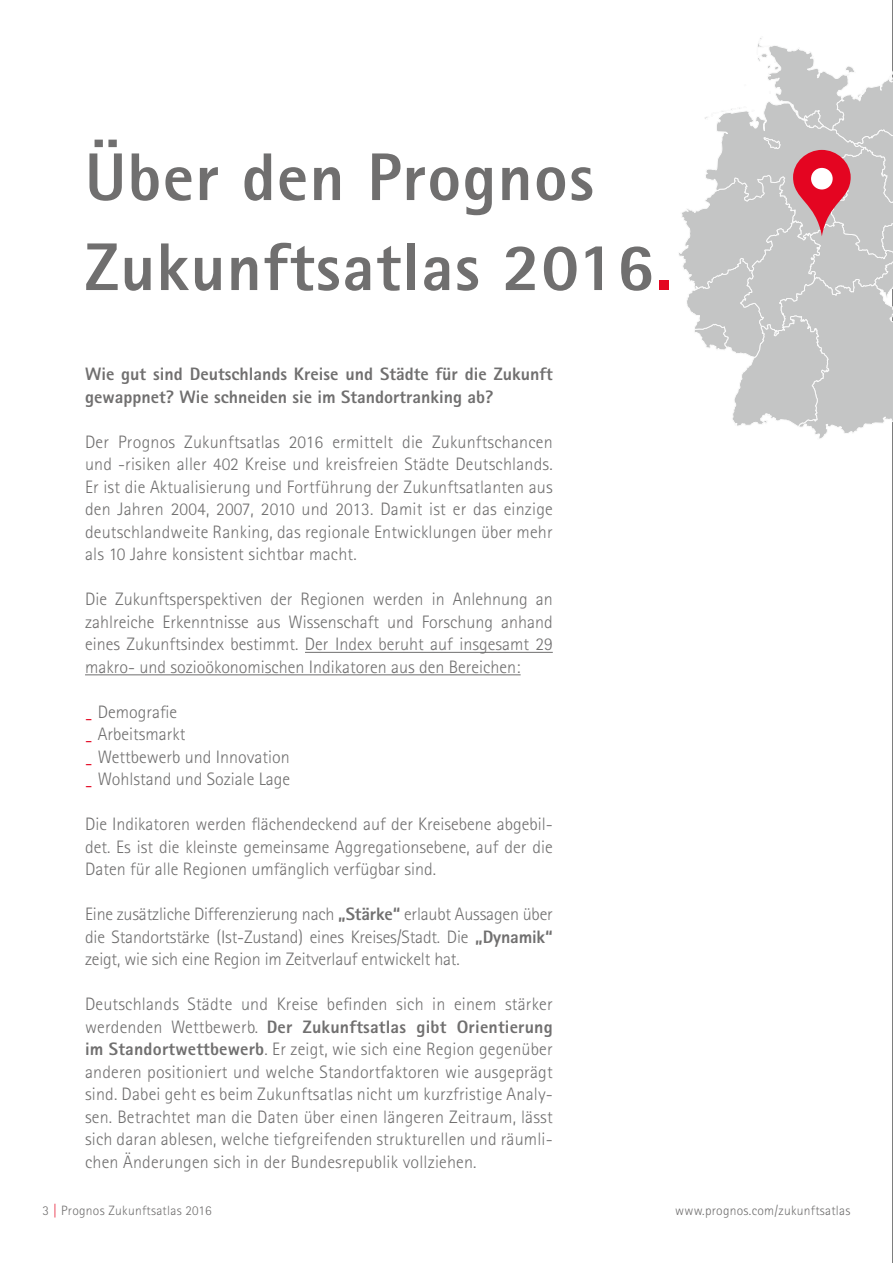
<style>
.page{position:relative;width:893px;height:1263px;background:#fff}
.page>*{position:absolute;margin:0;border:0;box-sizing:border-box;transform-origin:0 0}
.t1{font:800 67.5px/90px "Rotis Sans Serif Std";letter-spacing:.02em;color:#706f6f}
.t2{font:300 18px/22.5px "Rotis Sans Serif Std";color:#706f6f;text-align:justify}
.t3{font:800 18px/22.5px "Rotis Sans Serif Std";color:#706f6f}
.t4{font:300 13.5px "Rotis Sans Serif Std";letter-spacing:.02em;color:#706f6f}
.s1{color:#e40521}
.s2{font-family:"Rotis Serif Pro";font-weight:400;color:#e40521}
.s3{font-weight:800}
</style>
<div class="page">
<hr style="left:892px;top:0;width:1px;height:1263px;background:#000">
<hr style="left:305px;top:652px;width:248px;height:1px;background:#706f6f">
<hr style="left:85px;top:674px;width:436px;height:1px;background:#706f6f">
<svg style="left:679px;top:36px;width:214px;height:403px"></svg>
<h1 class="t1" style="left:85px;top:131px;width:588px">Über den Prognos<br>Zukunftsatlas 2016<span class="s1">.</span></h1>
<p class="t3" style="left:85px;top:362px;width:469px">Wie gut sind Deutschlands Kreise und Städte für die Zukunft gewappnet? Wie schneiden sie im Standortranking ab?</p>
<p class="t2" style="left:85px;top:430px;width:469px">Der Prognos Zukunftsatlas 2016 ermittelt die Zukunftschancen und -risiken aller 402 Kreise und kreisfreien Städte Deutschlands.<br>Er ist die Aktualisierung und Fortführung der Zukunftsatlanten aus den Jahren 2004, 2007, 2010 und 2013. Damit ist er das einzige deutschlandweite Ranking, das regionale Entwicklungen über mehr als 10 Jahre konsistent sichtbar macht.</p>
<p class="t2" style="left:85px;top:588px;width:469px">Die Zukunftsperspektiven der Regionen werden in Anlehnung an zahlreiche Erkenntnisse aus Wissenschaft und Forschung anhand eines Zukunftsindex bestimmt. Der Index beruht auf insgesamt 29 makro- und sozioökonomischen Indikatoren aus den Bereichen:</p>
<p class="t2" style="left:85px;top:700px;width:94px"><span class="s2">-</span> Demografie</p>
<p class="t2" style="left:85px;top:723px;width:102px"><span class="s2">-</span> Arbeitsmarkt</p>
<p class="t2" style="left:85px;top:745px;width:206px"><span class="s2">-</span> Wettbewerb und Innovation</p>
<p class="t2" style="left:85px;top:768px;width:206px"><span class="s2">-</span> Wohlstand und Soziale Lage</p>
<p class="t2" style="left:85px;top:813px;width:469px">Die Indikatoren werden flächendeckend auf der Kreisebene abgebil&shy;det. Es ist die kleinste gemeinsame Aggregationsebene, auf der die Daten für alle Regionen umfänglich verfügbar sind.</p>
<p class="t2" style="left:85px;top:903px;width:469px">Eine zusätzliche Differenzierung nach <span class="s3">„Stärke“</span> erlaubt Aussagen über die Standortstärke (Ist-Zustand) eines Kreises/Stadt. Die <span class="s3">„Dynamik“ </span>zeigt, wie sich eine Region im Zeitverlauf entwickelt hat.</p>
<p class="t2" style="left:85px;top:993px;width:469px">Deutschlands Städte und Kreise befinden sich in einem stärker werdenden Wettbewerb. <span class="s3">Der Zukunftsatlas gibt Orientierung im Standortwettbewerb</span>. Er zeigt, wie sich eine Region gegenüber anderen positioniert und welche Standortfaktoren wie ausgeprägt sind. Dabei geht es beim Zukunftsatlas nicht um kurzfristige Analy&shy;sen. Betrachtet man die Daten über einen längeren Zeitraum, lässt sich daran ablesen, welche tiefgreifenden strukturellen und räumli&shy;chen Änderungen sich in der Bundesrepublik vollziehen.</p>
<p class="t4" style="left:43px;top:1203px;width:171px">3 <span class="s1">|</span> Prognos Zukunftsatlas 2016</p>
<p class="t4" style="left:675px;top:1203px;width:177px">www.prognos.com/zukunftsatlas</p>
</div>
